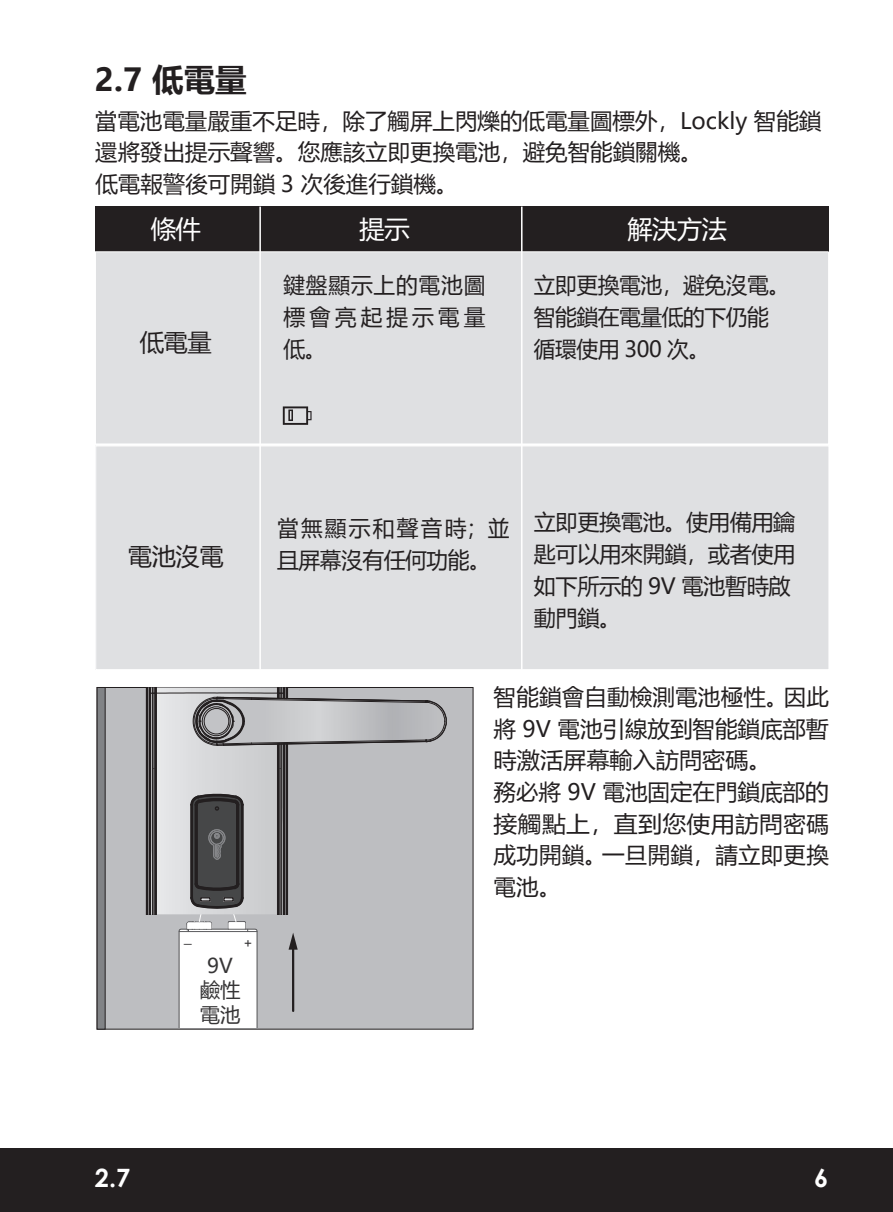
<style>
.page{position:relative;width:893px;height:1212px;background:#fff}
.page>*{position:absolute;margin:0;border:0;box-sizing:border-box;transform-origin:0 0}
.t1{font:700 31.5px "Microsoft Ya Hei";color:#231f20}
.t2{font:25.2px "Microsoft Ya Hei";letter-spacing:-.02em;color:#fff}
.t3{font:700 25.2px "Century Gothic";color:#fff}
.t4{font:24.3px "Microsoft Ya Hei";letter-spacing:-.02em;color:#231f20}
.t5{font:22.5px/31.5px "Microsoft Ya Hei";color:#231f20}
.t6{font:22.28px/31.9px "Microsoft Ya Hei";letter-spacing:-.02em;color:#231f20}
.t7{font:20.25px/24.3px "Microsoft Ya Hei";color:#363536;text-align:center}
.t8{font:13.5px "Arial";color:#363536}
</style>
<div class="page">
<div style="left:0;top:1148px;width:893px;height:64px;background:#231f20"></div>
<div style="left:96px;top:445px;width:733px;height:225px;background:#dfe0e2"></div>
<hr style="left:95px;top:445px;width:734px;height:1px;background:#fff">
<div style="left:95px;top:206px;width:734px;height:238px;background:#dfe0e2;border:1px solid #fff"></div>
<div style="left:96px;top:207px;width:733px;height:45px;background:#231f20"></div>
<hr style="left:259px;top:207px;width:2px;height:463px;background:#fff">
<hr style="left:521px;top:207px;width:1px;height:463px;background:#fff">
<hr style="left:95px;top:251px;width:734px;height:1px;background:#fff">
<svg style="left:283px;top:406px;width:29px;height:19px"></svg>
<svg style="left:288px;top:409px;width:5px;height:12px"></svg>
<div style="left:97px;top:687px;width:376px;height:342px;background:#bdbec1"></div>
<div style="left:97px;top:687px;width:8px;height:342px;background:#818386;border:1px solid #231f20"></div>
<svg style="left:145px;top:687px;width:302px;height:341px"></svg>
<h1 class="t1" style="left:95px;top:58px;width:153px">2.7 低電量</h1>
<p class="t5" style="left:95px;top:104px;width:728px">當電池電量嚴重不足時，除了觸屏上閃爍的低電量圖標外，Lockly 智能鎖還將發出提示聲響。您應該立即更換電池，避免智能鎖關機。<br>低電報警後可開鎖 3 次後進行鎖機。</p>
<p class="t2" style="left:151px;top:212px;width:52px">條件</p>
<p class="t2" style="left:360px;top:212px;width:52px">提示</p>
<p class="t2" style="left:627px;top:212px;width:101px">解決方法</p>
<p class="t4" style="left:140px;top:326px;width:73px">低電量</p>
<p class="t6" style="left:283px;top:268px;width:204px;text-align:justify">鍵盤顯示上的電池圖標會亮起提示電量低。</p>
<p class="t6" style="left:534px;top:268px;width:258px">立即更換電池，避免沒電。智能鎖在電量低的下仍能循環使用 300 次。</p>
<p class="t4" style="left:128px;top:540px;width:97px">電池沒電</p>
<p class="t8" style="left:184px;top:928px;width:9px">_</p>
<p class="t8" style="left:244px;top:933px;width:9px">+</p>
<p class="t7" style="left:200px;top:953px;width:42px">9V鹼性電池</p>
<p class="t6" style="left:277px;top:511px;width:234px">當無顯示和聲音時； 並且屏幕沒有任何功能。</p>
<p class="t6" style="left:534px;top:506px;width:263px">立即更換電池。使用備用鑰匙可以用來開鎖，或者使用如下所示的 9V 電池暫時啟動門鎖。</p>
<p class="t5" style="left:494px;top:681px;width:337px">智能鎖會自動檢測電池極性。因此將 9V 電池引線放到智能鎖底部暫時激活屏幕輸入訪問密碼。<br>務必將 9V 電池固定在門鎖底部的接觸點上，直到您使用訪問密碼成功開鎖。一旦開鎖，請立即更換電池。</p>
<p class="t3" style="left:95px;top:1159px;width:37px">2.7</p>
<p class="t3" style="left:814px;top:1159px;width:16px">6</p>
</div>
